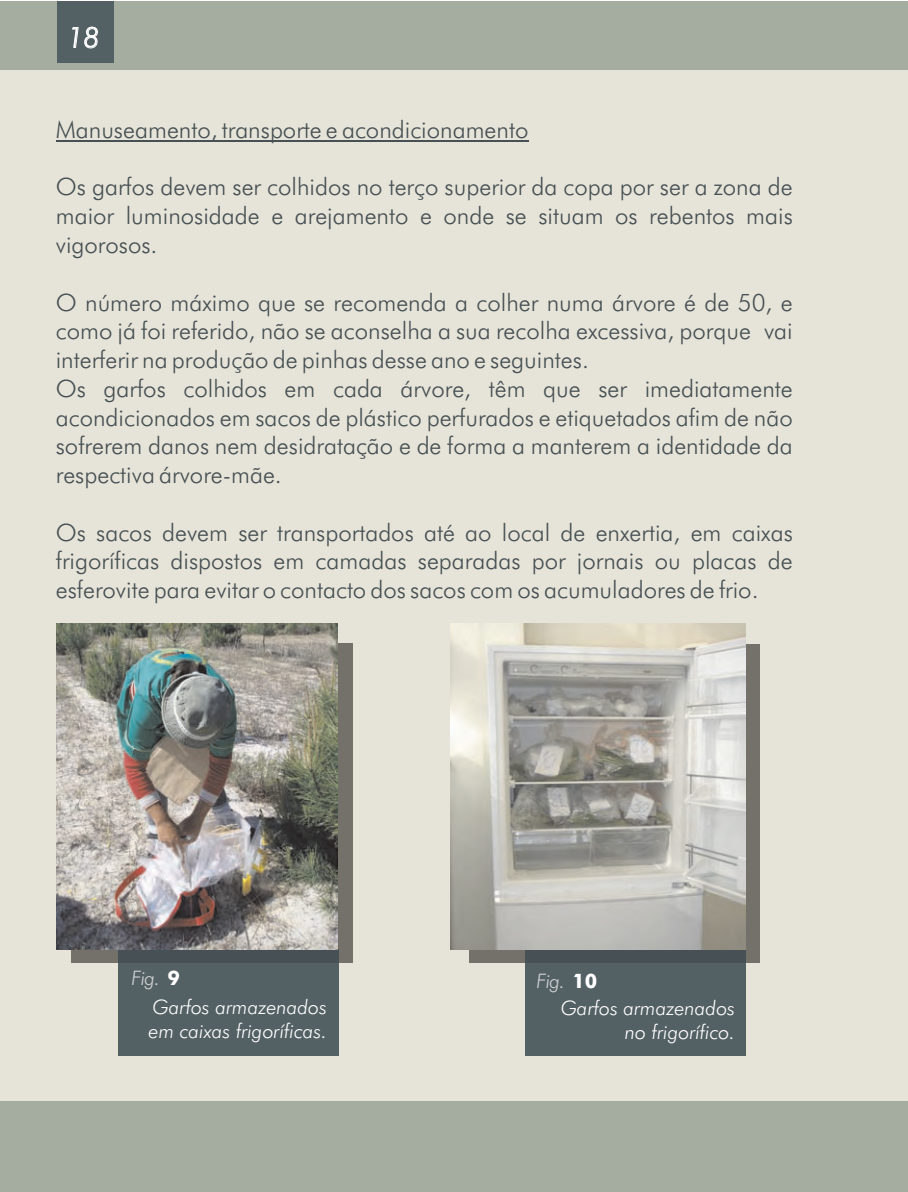
<style>
.page{position:relative;width:908px;height:1192px;background:#fff}
.page>*{position:absolute;margin:0;border:0;box-sizing:border-box;transform-origin:0 0}
.t1{font:italic 28px "Futura Lt BT";color:#fff}
.t2{font:24px/28.8px "Futura Lt BT";color:#475054;text-align:justify}
.t3{font:italic 20px/24px "Futura Lt BT";color:#fff}
.t4{font:italic 20px "Futura Lt BT";letter-spacing:-.035em;color:#d1d2d4}
.s1{font-family:"Futura Md BT";font-weight:700;font-style:normal;color:#fff}
</style>
<div class="page">
<div style="left:0;top:69px;width:907px;height:1032px;background:#e6e4d8"></div>
<div style="left:0;top:1101px;width:907px;height:91px;background:#a5ada0"></div>
<div style="left:0;top:1px;width:907px;height:68px;background:#a5ada0"></div>
<div style="left:57px;top:1px;width:56px;height:62px;background:#536064"></div>
<hr style="left:56px;top:140px;width:472px;height:1px;background:#475054">
<div style="left:118px;top:963px;width:221px;height:93px;background:#536064"></div>
<div style="left:72px;top:643px;width:281px;height:320px;background:#74716a"></div>
<div style="left:118px;top:949px;width:220px;height:14px;background:#475054"></div>
<div style="left:525px;top:949px;width:221px;height:107px;background:#536064"></div>
<div style="left:469px;top:644px;width:291px;height:319px;background:#74716a"></div>
<div style="left:525px;top:949px;width:220px;height:14px;background:#475054"></div>
<img style="left:57px;top:624px;width:281px;height:325px">
<img style="left:451px;top:624px;width:294px;height:325px">
<p class="t1" style="left:68px;top:26px;width:33px">18</p>
<p class="t2" style="left:56px;top:117px;width:474px">Manuseamento, transporte e acondicionamento</p>
<p class="t2" style="left:56px;top:175px;width:739px">Os garfos devem ser colhidos no terço superior da copa por ser a zona de maior luminosidade e arejamento e onde se situam os rebentos mais vigorosos.</p>
<p class="t2" style="left:56px;top:290px;width:739px;text-align:left">O número máximo que se recomenda a colher numa árvore é de 50, e como já foi referido, não se aconselha a sua recolha excessiva, porque vai interferir na produção de pinhas desse ano e seguintes.<br>Os garfos colhidos em cada árvore, têm que ser imediatamente acondicionados em sacos de plástico perfurados e etiquetados afim de não sofrerem danos nem desidratação e de forma a manterem a identidade da respectiva árvore-mãe.</p>
<p class="t2" style="left:56px;top:520px;width:739px">Os sacos devem ser transportados até ao local de enxertia, em caixas frigoríficas dispostos em camadas separadas por jornais ou placas de esferovite para evitar o contacto dos sacos com os acumuladores de frio.</p>
<p class="t4" style="left:132px;top:969px;width:50px">Fig. <span class="s1">9</span></p>
<p class="t3" style="left:148px;top:997px;width:180px">Garfos armazenados em caixas frigoríficas.</p>
<p class="t4" style="left:537px;top:973px;width:62px">Fig. <span class="s1">10</span></p>
<p class="t3" style="left:561px;top:998px;width:176px;text-align:right">Garfos armazenados no frigorífico.</p>
</div>
